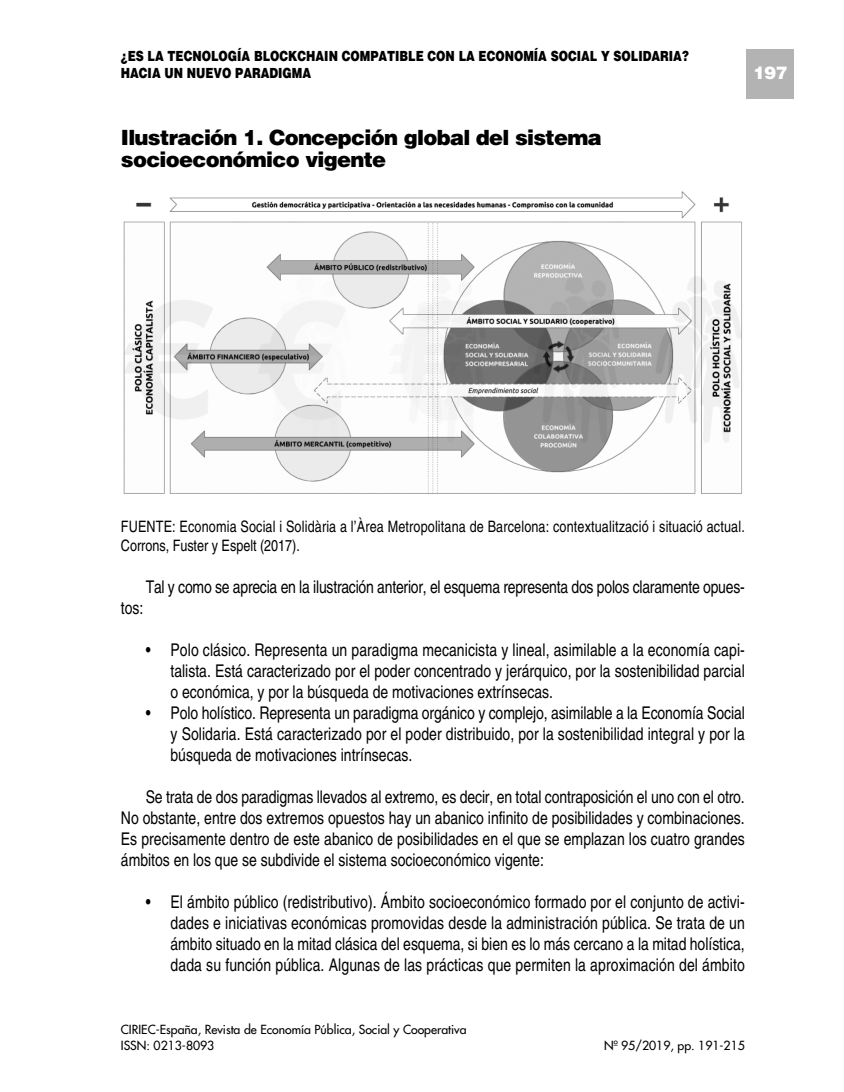
<style>
.page{position:relative;width:844px;height:1092px;background:#fff}
.page>*{position:absolute;margin:0;border:0;box-sizing:border-box;transform-origin:0 0}
.t1{font:900 21px/22.8px "Helvetica";letter-spacing:-.035em;color:#000}
.t2{font:17.5px/21px "Helvetica";color:#000;text-align:justify;scale:.8 1}
.t3{font:900 17.5px "Helvetica";color:#fff}
.t4{font:15.75px/19.2px "Helvetica";letter-spacing:.01em;color:#000;scale:.8 1}
.t5{font:900 14px/16.8px "Helvetica";color:#000;scale:.8 1}
.t6{font:12.25px/15.8px "Futura";color:#000}
</style>
<div class="page">
<div style="left:746px;top:50px;width:48px;height:49px;background:#b3b3b3"></div>
<img style="left:123px;top:191px;width:619px;height:303px">
<p class="t5" style="left:121px;top:49px;width:711px">¿ES LA TECNOLOGÍA BLOCKCHAIN COMPATIBLE CON LA ECONOMÍA SOCIAL Y SOLIDARIA?<br>HACIA UN NUEVO PARADIGMA</p>
<p class="t1" style="left:121px;top:127px;width:482px">Ilustración 1. Concepción global del sistema socioeconómico vigente</p>
<p class="t3" style="left:753px;top:66px;width:35px">197</p>
<p class="t4" style="left:121px;top:518px;width:781px">FUENTE: Economia Social i Solidària a l’Àrea Metropolitana de Barcelona: contextualització i situació actual.<br>Corrons, Fuster y Espelt (2017).</p>
<p class="t2" style="left:146px;top:578px;width:750px">Tal y como se aprecia en la ilustración anterior, el esquema representa dos polos claramente opues-</p>
<p class="t2" style="left:121px;top:599px;width:30px">tos:</p>
<p class="t2" style="left:170px;top:641px;width:719px;text-indent:-25px">• Polo clásico. Representa un paradigma mecanicista y lineal, asimilable a la economía capi&shy;talista. Está caracterizado por el poder concentrado y jerárquico, por la sostenibilidad parcial o económica, y por la búsqueda de motivaciones extrínsecas.</p>
<p class="t2" style="left:170px;top:704px;width:719px;text-indent:-25px">• Polo holístico. Representa un paradigma orgánico y complejo, asimilable a la Economía Social y Solidaria. Está caracterizado por el poder distribuido, por la sostenibilidad integral y por la búsqueda de motivaciones intrínsecas.</p>
<p class="t2" style="left:121px;top:788px;width:781px;text-indent:25px">Se trata de dos paradigmas llevados al extremo, es decir, en total contraposición el uno con el otro.<br>No obstante, entre dos extremos opuestos hay un abanico infinito de posibilidades y combinaciones.<br>Es precisamente dentro de este abanico de posibilidades en el que se emplazan los cuatro grandes ámbitos en los que se subdivide el sistema socioeconómico vigente:</p>
<p class="t2" style="left:170px;top:893px;width:719px;text-indent:-25px">• El ámbito público (redistributivo). Ámbito socioeconómico formado por el conjunto de activi&shy;dades e iniciativas económicas promovidas desde la administración pública. Se trata de un ámbito situado en la mitad clásica del esquema, si bien es lo más cercano a la mitad holística, dada su función pública. Algunas de las prácticas que permiten la aproximación del ámbito</p>
<p class="t6" style="left:121px;top:1022px;width:347px">CIRIEC-España, Revista de Economía Pública, Social y Cooperativa<br>ISSN: 0213-8093</p>
<p class="t6" style="left:604px;top:1038px;width:142px">Nº 95/2019, pp. 191-215</p>
</div>
